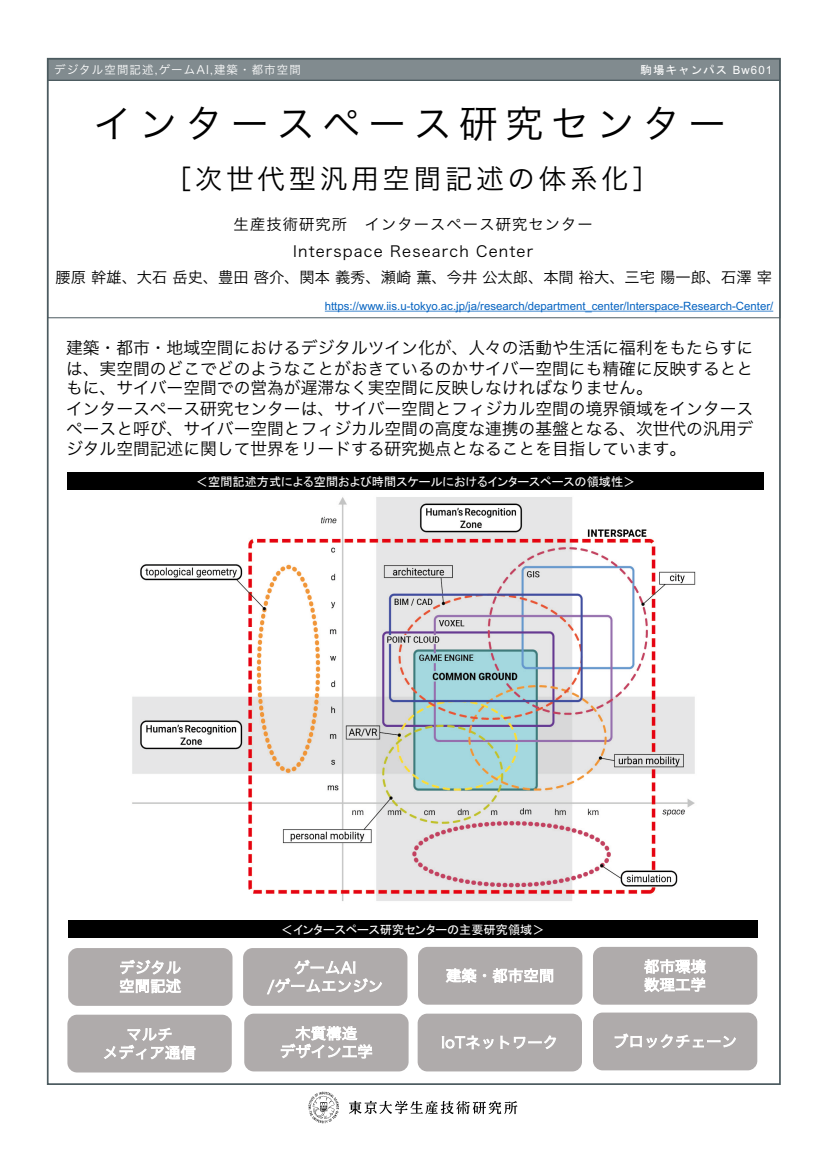
<style>
.page{position:relative;width:826px;height:1168px;background:#fff}
.page>*{position:absolute;margin:0;border:0;box-sizing:border-box;transform-origin:0 0}
.t1{font:38.08px "Hira Kaku Pro W3";letter-spacing:.2em;color:#000}
.t2{font:27.4px "Hira Kaku Pro W3";letter-spacing:.14em;color:#000}
.t3{font:16.76px/20.1px "Hira Kaku Pro W3";color:#000}
.t4{font:15.24px "Hira Kaku Pro W3";letter-spacing:.075em;color:#000}
.t5{font:15.24px "Hira Kaku Pro W3";color:#000}
.t6{font:14.92px/18.3px "Hira Kaku Pro W3";letter-spacing:.02em;color:#fff}
.t7{font:12.2px "MS P Gothic";color:#fff}
.t8{font:11.44px "Arial";color:#0563c1}
.t9{font:11.44px "Hira Kaku Pro W3";letter-spacing:.1em;color:#fff}
.t10{font:11.44px "MS Gothic";letter-spacing:.1em;color:#fff}
.t11{font:11.44px "Arial";letter-spacing:.1em;color:#fff}
.s1{font-size:26.64px}
</style>
<div class="page">
<div style="left:48px;top:59px;width:731px;height:21px;background:#818b8f"></div>
<div style="left:47px;top:58px;width:733px;height:23px;border:1px solid #4c5b60"></div>
<div style="left:47px;top:80px;width:733px;height:238px;border:1px solid #4c5b60"></div>
<div style="left:68px;top:948px;width:164px;height:58px;background:#afabab;border-radius:10px"></div>
<div style="left:418px;top:947px;width:164px;height:58px;background:#afabab;border-radius:10px"></div>
<div style="left:243px;top:948px;width:164px;height:58px;background:#afabab;border-radius:10px"></div>
<div style="left:593px;top:947px;width:164px;height:58px;background:#afabab;border-radius:10px"></div>
<div style="left:244px;top:1014px;width:164px;height:57px;background:#afabab;border-radius:10px"></div>
<div style="left:67px;top:1015px;width:165px;height:57px;background:#afabab;border-radius:10px"></div>
<img style="left:132px;top:497px;width:564px;height:404px">
<div style="left:417px;top:1014px;width:165px;height:57px;background:#afabab;border-radius:10px"></div>
<div style="left:593px;top:1012px;width:164px;height:58px;background:#afabab;border-radius:10px"></div>
<div style="left:67px;top:472px;width:697px;height:18px;background:#000"></div>
<div style="left:68px;top:920px;width:689px;height:18px;background:#000"></div>
<svg style="left:325px;top:311px;width:448px;height:1px"></svg>
<img style="left:308px;top:1091px;width:210px;height:33px">
<p class="t9" style="left:54px;top:59px;width:248px">デジタル空間記述,ゲームAI,建築・都市空間</p>
<p class="t10" style="left:640px;top:64px;width:88px">駒場キャンパス</p>
<p class="t11" style="left:732px;top:62px;width:41px">Bw601</p>
<h1 class="t1" style="left:94px;top:90px;width:634px">インタースペース研究センター</h1>
<h2 class="t2" style="left:165px;top:154px;width:496px"><span class="s1">［</span>次世代型汎用空間記述の体系化<span class="s1">[</span></h2>
<p class="t4" style="left:364px;top:211px;width:230px">インタースペース研究センター</p>
<p class="t4" style="left:233px;top:211px;width:115px">生産技術研究所</p>
<p class="t4" style="left:293px;top:238px;width:91px">Interspace</p>
<p class="t4" style="left:390px;top:238px;width:80px">Research</p>
<p class="t4" style="left:476px;top:238px;width:59px">Center</p>
<p class="t5" style="left:56px;top:264px;width:717px">腰原幹雄、大石岳史、豊田啓介、関本義秀、瀬崎薫、今井公太郎、本間裕大、三宅陽一郎、石澤宰</p>
<p class="t8" style="left:325px;top:298px;width:450px">https://www.iis -u. tokyo.ac j p. j a/ /research/department_center/lnterspace-Research-Center/</p>
<p class="t3" style="left:66px;top:337px;width:688px">建築・都市・地域空間におけるデジタルツイン化が、人々の活動や生活に福利をもたらすには、実空間のどこでどのようなことがおきているのかサイバー空間にも精確に反映するとともに、サイバー空間での営為が遅滞なく実空間に反映しなければなりません。<br>インタースペース研究センターは、サイバー空間とフィジカル空間の境界領域をインタースペースと呼び、サイバー空間とフィジカル空間の高度な連携の基盤となる、次世代の汎用デジタル空間記述に関して世界をリードする研究拠点となることを目指しています。</p>
<p class="t7" style="left:196px;top:475px;width:441px">＜空間記述方式による空間および時間スケールにおけるインタースペースの領域性&lt;</p>
<p class="t7" style="left:281px;top:923px;width:265px">＜インタースペース研究センターの主要研究領域&lt;</p>
<p class="t6" style="left:119px;top:957px;width:63px">デジタル</p>
<p class="t6" style="left:294px;top:957px;width:64px">ゲームAI</p>
<p class="t6" style="left:119px;top:976px;width:63px">空間記述</p>
<p class="t6" style="left:267px;top:976px;width:117px">/ゲームエンジン</p>
<p class="t6" style="left:446px;top:965px;width:110px">建築・都市空間</p>
<p class="t6" style="left:644px;top:956px;width:63px">都市環境数理工学</p>
<p class="t6" style="left:280px;top:1023px;width:94px;text-align:center">木質構造<br>デザイン工学</p>
<p class="t6" style="left:126px;top:1024px;width:48px">マルチ</p>
<p class="t6" style="left:613px;top:1031px;width:125px">ブロックチェーン</p>
<p class="t6" style="left:441px;top:1032px;width:118px">IoTネットワーク</p>
<p class="t6" style="left:103px;top:1042px;width:94px">メディア通信</p>
</div>
